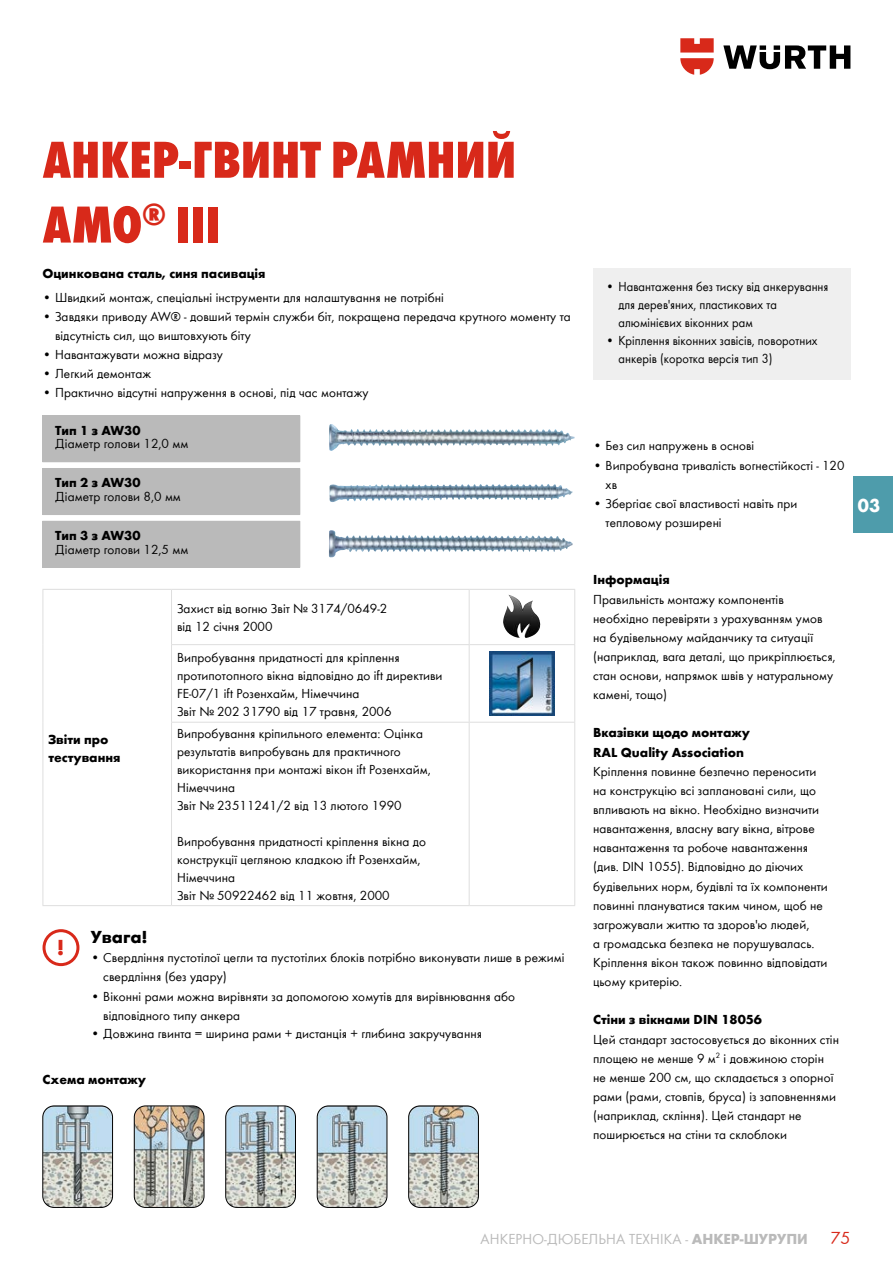
<style>
.page{position:relative;width:893px;height:1263px;background:#fff}
.page>*{position:absolute;margin:0;border:0;box-sizing:border-box;transform-origin:0 0}
.t1{font:800 condensed 54px/64.8px "Wuerth";color:#d8291a}
.t2{font:700 22.5px "Wuerth";color:#d8291a}
.t3{font:700 19.5px "Wuerth";color:#fff;scale:.95 1}
.t4{font:700 18px "Wuerth";color:#000}
.t5{font:18px "Wuerth";color:#d8291a}
.t6{font:15px "Wuerth";color:#bababa}
.t7{font:13.5px/19.2px "Wuerth";color:#000}
.t8{font:700 13.5px/18px "Wuerth";color:#000}
.t9{font:13.5px/18px "Wuerth";color:#000;scale:.94 1}
.s1{font-weight:700}
</style>
<div class="page">
<svg style="left:723px;top:45px;width:127px;height:24px"></svg>
<svg style="left:680px;top:38px;width:34px;height:37px"></svg>
<div style="left:854px;top:476px;width:39px;height:57px;background:#4e9cab"></div>
<div style="left:593px;top:268px;width:257px;height:112px;background:#efefef"></div>
<hr style="left:43px;top:589px;width:128px;height:1px;background:#dedede">
<hr style="left:43px;top:590px;width:1px;height:55px;background:#dedede">
<hr style="left:171px;top:589px;width:298px;height:1px;background:#dedede">
<hr style="left:171px;top:590px;width:1px;height:54px;background:#dedede">
<hr style="left:469px;top:589px;width:106px;height:1px;background:#dedede">
<hr style="left:469px;top:590px;width:1px;height:54px;background:#dedede">
<hr style="left:574px;top:590px;width:1px;height:54px;background:#dedede">
<hr style="left:43px;top:645px;width:1px;height:77px;background:#dedede">
<hr style="left:171px;top:644px;width:298px;height:1px;background:#dedede">
<hr style="left:171px;top:645px;width:1px;height:77px;background:#dedede">
<hr style="left:469px;top:644px;width:106px;height:1px;background:#dedede">
<hr style="left:469px;top:645px;width:1px;height:77px;background:#dedede">
<hr style="left:574px;top:645px;width:1px;height:77px;background:#dedede">
<hr style="left:43px;top:722px;width:1px;height:183px;background:#dedede">
<hr style="left:171px;top:722px;width:298px;height:1px;background:#dedede">
<hr style="left:171px;top:722px;width:1px;height:183px;background:#dedede">
<hr style="left:469px;top:722px;width:106px;height:1px;background:#dedede">
<hr style="left:469px;top:722px;width:1px;height:183px;background:#dedede">
<hr style="left:574px;top:722px;width:1px;height:183px;background:#dedede">
<hr style="left:43px;top:905px;width:128px;height:1px;background:#dedede">
<hr style="left:171px;top:905px;width:298px;height:1px;background:#dedede">
<hr style="left:469px;top:905px;width:106px;height:1px;background:#dedede">
<img style="left:503px;top:595px;width:11px;height:36px">
<img style="left:490px;top:651px;width:64px;height:64px">
<img style="left:329px;top:424px;width:246px;height:27px">
<img style="left:329px;top:484px;width:219px;height:18px">
<div style="left:43px;top:416px;width:257px;height:46px;background:#bababa"></div>
<div style="left:43px;top:468px;width:257px;height:46px;background:#bababa"></div>
<div style="left:43px;top:521px;width:257px;height:46px;background:#bababa"></div>
<img style="left:329px;top:531px;width:243px;height:27px">
<img style="left:43px;top:1106px;width:70px;height:101px">
<div style="left:43px;top:1106px;width:70px;height:102px;border:1px solid #000;border-radius:11px"></div>
<img style="left:134px;top:1106px;width:70px;height:101px">
<div style="left:134px;top:1106px;width:70px;height:102px;border:1px solid #000;border-radius:11px"></div>
<img style="left:226px;top:1106px;width:69px;height:101px">
<div style="left:225px;top:1106px;width:71px;height:102px;border:1px solid #000;border-radius:11px"></div>
<img style="left:317px;top:1106px;width:70px;height:101px">
<div style="left:317px;top:1106px;width:70px;height:102px;border:1px solid #000;border-radius:11px"></div>
<img style="left:409px;top:1106px;width:69px;height:101px">
<div style="left:408px;top:1106px;width:71px;height:102px;border:1px solid #000;border-radius:11px"></div>
<div style="left:43px;top:929px;width:36px;height:37px;border:3px solid #d8291a;border-radius:50%"></div>
<h1 class="t1" style="left:43px;top:124px;width:475px">АНКЕР-ГВИНТ РАМНИЙ<br>АМО<sup>®</sup> III</h1>
<p class="t8" style="left:43px;top:264px;width:224px">Оцинкована сталь, синя пасивація</p>
<p class="t7" style="left:43px;top:287px;width:403px">• Швидкий монтаж, спеціальні інструменти для налаштування не потрібні</p>
<p class="t7" style="left:55px;top:306px;width:517px;text-indent:-13px">• Завдяки приводу AW® - довший термін служби біт, покращена передача крутного моменту та відсутність сил, що виштовхують біту</p>
<p class="t7" style="left:43px;top:344px;width:182px">• Навантажувати можна відразу</p>
<p class="t7" style="left:43px;top:363px;width:110px">• Легкий демонтаж</p>
<p class="t7" style="left:43px;top:383px;width:328px">• Практично відсутні напруження в основі, під час монтажу</p>
<p class="t8" style="left:55px;top:420px;width:87px">Тип 1 з AW30</p>
<p class="t7" style="left:55px;top:433px;width:135px">Діаметр голови 12,0 мм</p>
<p class="t8" style="left:55px;top:473px;width:87px">Тип 2 з AW30</p>
<p class="t7" style="left:55px;top:486px;width:127px">Діаметр голови 8,0 мм</p>
<p class="t8" style="left:55px;top:526px;width:87px">Тип 3 з AW30</p>
<p class="t7" style="left:55px;top:539px;width:135px">Діаметр голови 12,5 мм</p>
<p class="t8" style="left:48px;top:729px;width:74px">Звіти про тестування</p>
<p class="t7" style="left:177px;top:599px;width:212px;line-height:18px">Захист від вогню Звіт № 3174/0649-2 від 12 січня 2000</p>
<p class="t7" style="left:177px;top:647px;width:267px;line-height:18px">Випробування придатності для кріплення протипотопного вікна відповідно до ift директиви FE-07/1 ift Розенхайм, Німеччина<br>Звіт № 202 31790 від 17 травня, 2006</p>
<p class="t7" style="left:177px;top:724px;width:255px;line-height:18px">Випробування кріпильного елемента: Оцінка результатів випробувань для практичного використання при монтажі вікон ift Розенхайм, Німеччина<br>Звіт № 23511241/2 від 13 лютого 1990</p>
<p class="t7" style="left:177px;top:832px;width:251px;line-height:18px">Випробування придатності кріплення вікна до конструкції цегляною кладкою ift Розенхайм, Німеччина<br>Звіт № 50922462 від 11 жовтня, 2000</p>
<h2 class="t2" style="left:57px;top:931px;width:9px">!</h2>
<h3 class="t4" style="left:91px;top:924px;width:59px">Увага!</h3>
<p class="t7" style="left:103px;top:947px;width:463px;text-indent:-13px">• Свердління пустотілої цегли та пустотілих блоків потрібно виконувати лише в режимі свердління (без удару)</p>
<p class="t7" style="left:103px;top:986px;width:414px;text-indent:-13px">• Віконні рами можна вирівняти за допомогою хомутів для вирівнювання або відповідного типу анкера</p>
<p class="t7" style="left:91px;top:1023px;width:393px">• Довжина гвинта = ширина рами + дистанція + глибина закручування</p>
<p class="t8" style="left:43px;top:1069px;width:105px">Схема монтажу</p>
<p class="t9" style="left:618px;top:277px;width:225px;text-indent:-12px">• Навантаження без тиску від анкерування для дерев'яних, пластикових та алюмінієвих віконних рам</p>
<p class="t9" style="left:618px;top:331px;width:214px;text-indent:-12px">• Кріплення віконних завісів, поворотних анкерів (коротка версія тип 3)</p>
<p class="t7" style="left:593px;top:436px;width:163px">• Без сил напружень в основі</p>
<p class="t7" style="left:606px;top:455px;width:240px;text-indent:-12px">• Випробувана тривалість вогнестійкості - 120 хв</p>
<p class="t7" style="left:606px;top:493px;width:193px;text-indent:-12px">• Збергіає свої властивості навіть при тепловому розширені</p>
<h3 class="t3" style="left:858px;top:491px;width:25px">03</h3>
<p class="t8" style="left:593px;top:570px;width:78px">Інформація</p>
<p class="t7" style="left:593px;top:589px;width:244px">Правильність монтажу компонентів необхідно перевіряти з урахуванням умов на будівельному майданчику та ситуації (наприклад, вага деталі, що прикріплюється, стан основи, напрямок швів у натуральному камені, тощо)</p>
<p class="t8" style="left:593px;top:722px;width:158px;line-height:19.2px">Вказівки щодо монтажу<br>RAL Quality Association</p>
<p class="t7" style="left:593px;top:761px;width:236px">Кріплення повинне безпечно переносити на конструкцію всі заплановані сили, що впливають на вікно. Необхідно визначити навантаження, власну вагу вікна, вітрове навантаження та робоче навантаження (див. DIN 1055). Відповідно до діючих будівельних норм, будівлі та їх компоненти повинні плануватися таким чином, щоб не загрожували життю та здоров'ю людей,<br>а громадська безпека не порушувалась.<br>Кріплення вікон також повинно відповідати цьому критерію.</p>
<p class="t8" style="left:593px;top:1010px;width:170px">Стіни з вікнами DIN 18056</p>
<p class="t7" style="left:593px;top:1029px;width:247px">Цей стандарт застосовується до віконних стін площею не менше 9 м<sup>2</sup> і довжиною сторін не менше 200 см, що складається з опорної рами (рами, стовпів, бруса) із заповненнями (наприклад, скління). Цей стандарт не поширюється на стіни та склоблоки</p>
<p class="t6" style="left:480px;top:1229px;width:329px">АНКЕРНО-ДЮБЕЛЬНА ТЕХНІКА - <span class="s1">АНКЕР-ШУРУПИ</span></p>
<h3 class="t5" style="left:830px;top:1225px;width:21px">75</h3>
</div>
